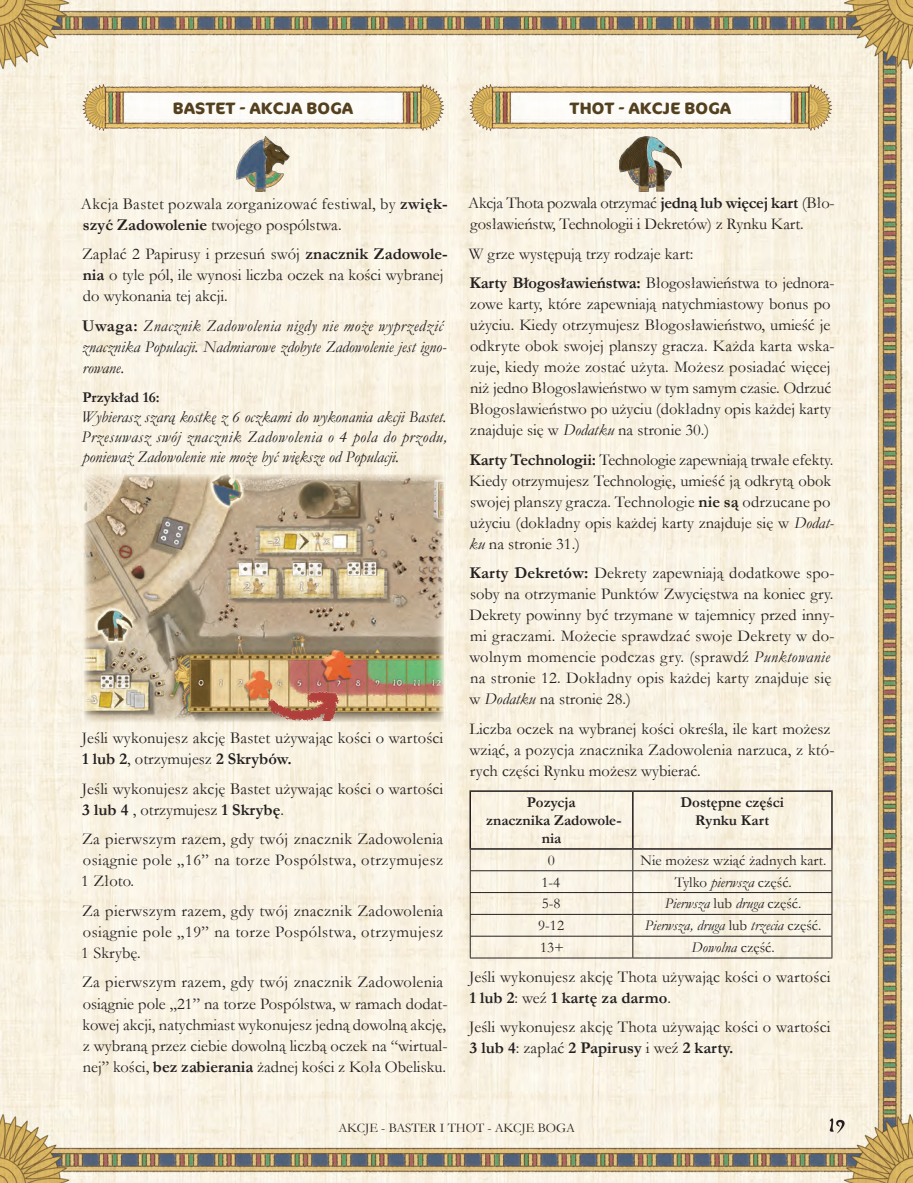
<style>
.page{position:relative;width:913px;height:1183px;background:#fff}
.page>*{position:absolute;margin:0;border:0;box-sizing:border-box;transform-origin:0 0}
.t1{font:16.5px/21px "Garamond";color:#231f20}
.t2{font:italic 16.5px/21px "Garamond";color:#231f20}
.t3{font:16.5px/21px "Garamond";letter-spacing:.02em;color:#231f20}
.t4{font:700 16.5px "Cocon Pro";letter-spacing:.01em;color:#53401f}
.t5{font:italic 15px "Garamond";color:#231f20}
.t6{font:700 15px/18px "Garamond";color:#231f20;text-align:center}
.t7{font:15px "Garamond";color:#231f20}
.t8{font:13.2px "Garamond";color:#231f20}
.s1{font-weight:700}
.s2{font-weight:700;font-style:normal}
.s3{font-style:italic}
.s4{font-style:normal}
</style>
<div class="page">
<img style="left:0;top:0;width:912px;height:1183px">
<svg style="left:829px;top:1118px;width:15px;height:15px"></svg>
<img style="left:82px;top:85px;width:362px;height:45px">
<img style="left:237px;top:137px;width:52px;height:54px">
<img style="left:469px;top:85px;width:362px;height:45px">
<img style="left:619px;top:137px;width:62px;height:54px">
<hr style="left:469px;top:870px;width:163px;height:1px;background:#231f20">
<hr style="left:632px;top:870px;width:200px;height:1px;background:#231f20">
<hr style="left:469px;top:892px;width:163px;height:1px;background:#231f20">
<hr style="left:632px;top:892px;width:200px;height:1px;background:#231f20">
<hr style="left:469px;top:914px;width:163px;height:1px;background:#231f20">
<hr style="left:632px;top:914px;width:200px;height:1px;background:#231f20">
<hr style="left:469px;top:936px;width:163px;height:1px;background:#231f20">
<svg style="left:469px;top:849px;width:1px;height:108px"></svg>
<hr style="left:632px;top:936px;width:200px;height:1px;background:#231f20">
<svg style="left:632px;top:849px;width:1px;height:108px"></svg>
<svg style="left:831px;top:849px;width:1px;height:108px"></svg>
<hr style="left:469px;top:957px;width:163px;height:1px;background:#231f20">
<hr style="left:632px;top:957px;width:200px;height:1px;background:#231f20">
<hr style="left:469px;top:790px;width:163px;height:2px;background:#231f20">
<hr style="left:469px;top:792px;width:2px;height:56px;background:#231f20">
<hr style="left:632px;top:790px;width:200px;height:2px;background:#231f20">
<hr style="left:632px;top:792px;width:1px;height:56px;background:#231f20">
<hr style="left:831px;top:792px;width:1px;height:56px;background:#231f20">
<hr style="left:469px;top:848px;width:163px;height:1px;background:#231f20">
<hr style="left:632px;top:848px;width:200px;height:1px;background:#231f20">
<img style="left:84px;top:474px;width:360px;height:248px">
<img style="left:184px;top:521px;width:36px;height:10px">
<img style="left:266px;top:692px;width:73px;height:28px">
<p class="t4" style="left:173px;top:97px;width:182px">BASTET - AKCJA BOGA</p>
<p class="t4" style="left:569px;top:97px;width:163px">THOT - AKCJE BOGA</p>
<p class="t3" style="left:81px;top:193px;width:368px">Akcja Bastet pozwala zorganizować festiwal, by <span class="s1">zwięk&shy;szyć Zadowolenie</span> twojego pospólstwa.</p>
<p class="t1" style="left:82px;top:243px;width:367px">Zapłać 2 Papirusy i przesuń swój <span class="s1">znacznik Zadowole&shy;nia</span> o tyle pól, ile wynosi liczba oczek na kości wybranej do wykonania tej akcji.</p>
<p class="t2" style="left:82px;top:315px;width:366px"><span class="s2">Uwaga:</span> Znacznik Zadowolenia nigdy nie może wyprzedzić znacznika Populacji. Nadmiarowe zdobyte Zadowolenie jest igno&shy;rowane.</p>
<p class="t6" style="left:82px;top:389px;width:79px">Przykład 16:</p>
<p class="t2" style="left:81px;top:407px;width:367px;line-height:19.8px;text-align:justify">Wybierasz szarą kostkę z 6 oczkami do wykonania akcji Bastet.<br>Przesuwasz swój znacznik Zadowolenia o 4 pola do przodu, ponieważ Zadowolenie nie może być większe od Populacji.</p>
<p class="t1" style="left:82px;top:727px;width:363px">Jeśli wykonujesz akcję Bastet używając kości o wartości<br><span class="s1">1 lub 2</span>, otrzymujesz <span class="s1">2 Skrybów.</span></p>
<p class="t1" style="left:82px;top:778px;width:363px">Jeśli wykonujesz akcję Bastet używając kości o wartości<br><span class="s1">3 lub 4</span> , otrzymujesz <span class="s1">1 Skrybę</span>.</p>
<p class="t1" style="left:81px;top:828px;width:363px;text-align:justify">Za pierwszym razem, gdy twój znacznik Zadowolenia osiągnie pole „16” na torze Pospólstwa, otrzymujesz 1 Złoto.</p>
<p class="t1" style="left:81px;top:900px;width:363px;text-align:justify">Za pierwszym razem, gdy twój znacznik Zadowolenia osiągnie pole „19” na torze Pospólstwa, otrzymujesz 1 Skrybę.</p>
<p class="t1" style="left:82px;top:971px;width:367px">Za pierwszym razem, gdy twój znacznik Zadowolenia osiągnie pole „21” na torze Pospólstwa, w ramach dodat&shy;kowej akcji, natychmiast wykonujesz jedną dowolną akcję, z wybraną przez ciebie dowolną liczbą oczek na “wirtual&shy;nej” kości, <span class="s1">bez zabierania</span> żadnej kości z Koła Obelisku.</p>
<p class="t1" style="left:468px;top:192px;width:368px">Akcja Thota pozwala otrzymać <span class="s1">jedną lub więcej kart</span> (Bło&shy;gosławieństw, Technologii i Dekretów) z Rynku Kart.</p>
<p class="t1" style="left:468px;top:238px;width:367px;line-height:29.5px">W grze występują trzy rodzaje kart:<br><span class="s1">Karty Błogosławieństwa:</span> Błogosławieństwa to jednora-</p>
<p class="t1" style="left:469px;top:293px;width:367px">zowe karty, które zapewniają natychmiastowy bonus po użyciu. Kiedy otrzymujesz Błogosławieństwo, umieść je odkryte obok swojej planszy gracza. Każda karta wska&shy;zuje, kiedy może zostać użyta. Możesz posiadać więcej niż jedno Błogosławieństwo w tym samym czasie. Odrzuć Błogosławieństwo po użyciu (dokładny opis każdej karty znajduje się w <span class="s3">Dodatku</span> na stronie 30.)</p>
<p class="t1" style="left:469px;top:449px;width:366px"><span class="s1">Karty Technologii:</span> Technologie zapewniają trwałe efekty.<br>Kiedy otrzymujesz Technologię, umieść ją odkrytą obok swojej planszy gracza. Technologie <span class="s1">nie są</span> odrzucane po użyciu (dokładny opis każdej karty znajduje się w <span class="s3">Dodat&shy;ku</span> na stronie 31.)</p>
<p class="t1" style="left:469px;top:562px;width:367px"><span class="s1">Karty Dekretów:</span> Dekrety zapewniają dodatkowe spo&shy;soby na otrzymanie Punktów Zwycięstwa na koniec gry.<br>Dekrety powinny być trzymane w tajemnicy przed inny&shy;mi graczami. Możecie sprawdzać swoje Dekrety w do&shy;wolnym momencie podczas gry. (sprawdź <span class="s3">Punktowanie </span>na stronie 12. Dokładny opis każdej karty znajduje się w <span class="s3">Dodatku</span> na stronie 28.)</p>
<p class="t1" style="left:469px;top:718px;width:367px">Liczba oczek na wybranej kości określa, ile kart możesz wziąć, a pozycja znacznika Zadowolenia narzuca, z któ&shy;rych części Rynku możesz wybierać.</p>
<p class="t6" style="left:486px;top:793px;width:137px">Pozycja<br>znacznika Zadowole&shy;nia</p>
<p class="t6" style="left:680px;top:793px;width:105px">Dostępne części<br>Rynku Kart</p>
<p class="t7" style="left:547px;top:850px;width:9px">0</p>
<p class="t7" style="left:640px;top:850px;width:187px">Nie możesz wziąć żadnych kart.</p>
<p class="t7" style="left:541px;top:872px;width:20px">1-4</p>
<p class="t7" style="left:674px;top:872px;width:118px">Tylko <span class="s3">pierwsza</span> część.</p>
<p class="t7" style="left:541px;top:893px;width:20px">5-8</p>
<p class="t5" style="left:664px;top:893px;width:138px">Pierwsza <span class="s4">lub</span> druga <span class="s4">część.</span></p>
<p class="t7" style="left:538px;top:915px;width:27px">9-12</p>
<p class="t5" style="left:644px;top:915px;width:178px">Pierwsza, druga <span class="s4">lub</span> trzecia <span class="s4">część.</span></p>
<p class="t7" style="left:540px;top:937px;width:26px">13+</p>
<p class="t5" style="left:691px;top:937px;width:85px">Dowolna <span class="s4">część.</span></p>
<p class="t1" style="left:469px;top:966px;width:363px">Jeśli wykonujesz akcję Thota używając kości o wartości<br><span class="s1">1 lub 2</span>: weź <span class="s1">1 kartę za darmo</span>.</p>
<p class="t1" style="left:469px;top:1016px;width:363px">Jeśli wykonujesz akcję Thota używając kości o wartości<br><span class="s1">3 lub 4</span>: zapłać <span class="s1">2 Papirusy</span> i weź <span class="s1">2 karty.</span></p>
<p class="t8" style="left:338px;top:1119px;width:238px">AKCJE - BASTER I THOT - AKCJE BOGA</p>
</div>
